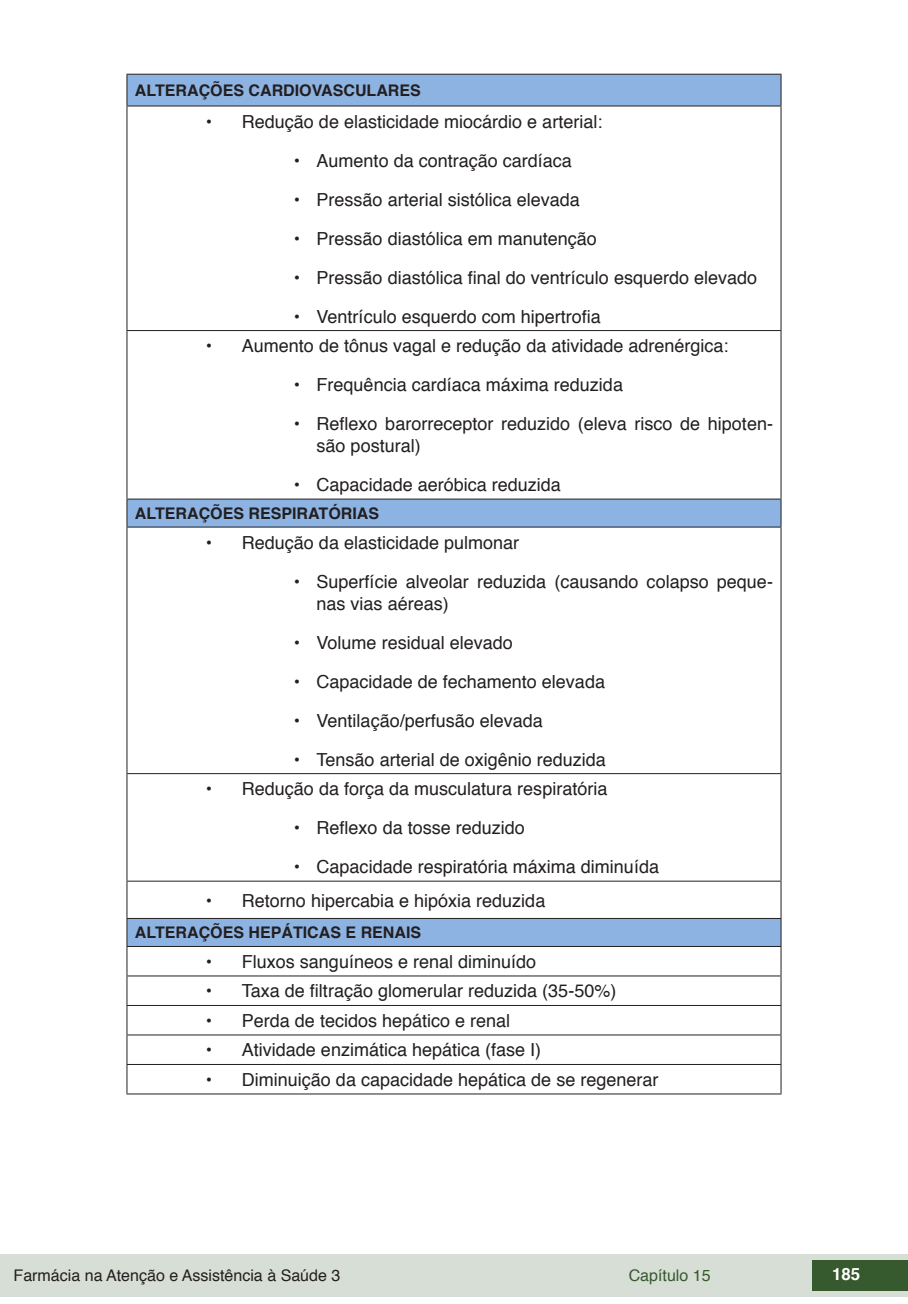
<style>
.page{position:relative;width:908px;height:1304px;background:#fff}
.page>*{position:absolute;margin:0;border:0;box-sizing:border-box;transform-origin:0 0}
.t1{font:18px/22px "Helvetica";color:#231f20}
.t2{font:700 16.8px "Helvetica";color:#fff}
.t3{font:700 16px "Helvetica";color:#231f20}
.t4{font:16px "Helvetica";color:#231f20}
.t5{font:16px "Helvetica";color:#36592e}
</style>
<div class="page">
<div style="left:0;top:1254px;width:906px;height:43px;background:#d7ded5"></div>
<div style="left:812px;top:1261px;width:95px;height:30px;background:#36592e"></div>
<svg style="left:127px;top:75px;width:653px;height:871px"></svg>
<hr style="left:126px;top:74px;width:655px;height:1px;background:#231f20">
<hr style="left:126px;top:106px;width:655px;height:1px;background:#231f20">
<hr style="left:126px;top:330px;width:655px;height:1px;background:#231f20">
<hr style="left:126px;top:499px;width:655px;height:1px;background:#231f20">
<hr style="left:126px;top:527px;width:655px;height:1px;background:#231f20">
<hr style="left:126px;top:773px;width:655px;height:1px;background:#231f20">
<hr style="left:126px;top:881px;width:655px;height:1px;background:#231f20">
<hr style="left:126px;top:918px;width:655px;height:1px;background:#231f20">
<hr style="left:126px;top:946px;width:655px;height:1px;background:#231f20">
<hr style="left:126px;top:975px;width:655px;height:1px;background:#231f20">
<hr style="left:126px;top:1005px;width:655px;height:1px;background:#231f20">
<hr style="left:126px;top:1034px;width:655px;height:1px;background:#231f20">
<hr style="left:126px;top:1064px;width:655px;height:1px;background:#231f20">
<hr style="left:126px;top:1093px;width:655px;height:1px;background:#231f20">
<hr style="left:126px;top:75px;width:1px;height:31px;background:#231f20">
<hr style="left:126px;top:107px;width:1px;height:223px;background:#231f20">
<hr style="left:126px;top:331px;width:1px;height:168px;background:#231f20">
<svg style="left:126px;top:500px;width:1px;height:27px"></svg>
<hr style="left:126px;top:528px;width:1px;height:245px;background:#231f20">
<hr style="left:126px;top:774px;width:1px;height:107px;background:#231f20">
<hr style="left:126px;top:882px;width:1px;height:36px;background:#231f20">
<svg style="left:126px;top:919px;width:1px;height:174px"></svg>
<hr style="left:780px;top:75px;width:1px;height:31px;background:#231f20">
<hr style="left:780px;top:107px;width:1px;height:223px;background:#231f20">
<hr style="left:780px;top:331px;width:1px;height:168px;background:#231f20">
<svg style="left:780px;top:500px;width:1px;height:27px"></svg>
<hr style="left:780px;top:528px;width:1px;height:245px;background:#231f20">
<hr style="left:780px;top:774px;width:1px;height:107px;background:#231f20">
<hr style="left:780px;top:882px;width:1px;height:36px;background:#231f20">
<svg style="left:780px;top:919px;width:1px;height:174px"></svg>
<p class="t3" style="left:135px;top:78px;width:287px">ALTERAÇÕES CARDIOVASCULARES</p>
<p class="t1" style="left:206px;top:111px;width:398px">• Redução de elasticidade miocárdio e arterial:</p>
<p class="t1" style="left:294px;top:150px;width:279px">• Aumento da contração cardíaca</p>
<p class="t1" style="left:294px;top:189px;width:287px">• Pressão arterial sistólica elevada</p>
<p class="t1" style="left:294px;top:228px;width:304px">• Pressão diastólica em manutenção</p>
<p class="t1" style="left:294px;top:267px;width:464px">• Pressão diastólica final do ventrículo esquerdo elevado</p>
<p class="t1" style="left:294px;top:306px;width:308px">• Ventrículo esquerdo com hipertrofia</p>
<p class="t1" style="left:206px;top:335px;width:524px">• Aumento de tônus vagal e redução da atividade adrenérgica:</p>
<p class="t1" style="left:294px;top:374px;width:330px">• Frequência cardíaca máxima reduzida</p>
<p class="t1" style="left:316px;top:413px;width:457px;text-indent:-23px">• Reflexo barorreceptor reduzido (eleva risco de hipoten&shy;são postural)</p>
<p class="t1" style="left:294px;top:474px;width:268px">• Capacidade aeróbica reduzida</p>
<p class="t3" style="left:135px;top:501px;width:245px">ALTERAÇÕES RESPIRATÓRIAS</p>
<p class="t1" style="left:206px;top:532px;width:315px">• Redução da elasticidade pulmonar</p>
<p class="t1" style="left:316px;top:571px;width:457px;text-indent:-23px">• Superfície alveolar reduzida (causando colapso peque&shy;nas vias aéreas)</p>
<p class="t1" style="left:294px;top:632px;width:220px">• Volume residual elevado</p>
<p class="t1" style="left:294px;top:671px;width:312px">• Capacidade de fechamento elevada</p>
<p class="t1" style="left:294px;top:710px;width:250px">• Ventilação/perfusão elevada</p>
<p class="t1" style="left:294px;top:749px;width:313px">• Tensão arterial de oxigênio reduzida</p>
<p class="t1" style="left:206px;top:778px;width:403px">• Redução da força da musculatura respiratória</p>
<p class="t1" style="left:294px;top:817px;width:232px">• Reflexo da tosse reduzido</p>
<p class="t1" style="left:294px;top:856px;width:366px">• Capacidade respiratória máxima diminuída</p>
<p class="t1" style="left:206px;top:890px;width:341px">• Retorno hipercabia e hipóxia reduzida</p>
<p class="t3" style="left:135px;top:920px;width:287px">ALTERAÇÕES HEPÁTICAS E RENAIS</p>
<p class="t1" style="left:206px;top:951px;width:332px">• Fluxos sanguíneos e renal diminuído</p>
<p class="t1" style="left:206px;top:981px;width:412px">• Taxa de filtração glomerular reduzida (35-50%)</p>
<p class="t1" style="left:206px;top:1010px;width:306px">• Perda de tecidos hepático e renal</p>
<p class="t1" style="left:206px;top:1040px;width:337px">• Atividade enzimática hepática (fase I)</p>
<p class="t1" style="left:206px;top:1069px;width:454px">• Diminuição da capacidade hepática de se regenerar</p>
<p class="t4" style="left:14px;top:1263px;width:328px">Farmácia na Atenção e Assistência à Saúde 3</p>
<p class="t5" style="left:628px;top:1263px;width:83px">Capítulo 15</p>
<p class="t2" style="left:831px;top:1261px;width:30px">185</p>
</div>
